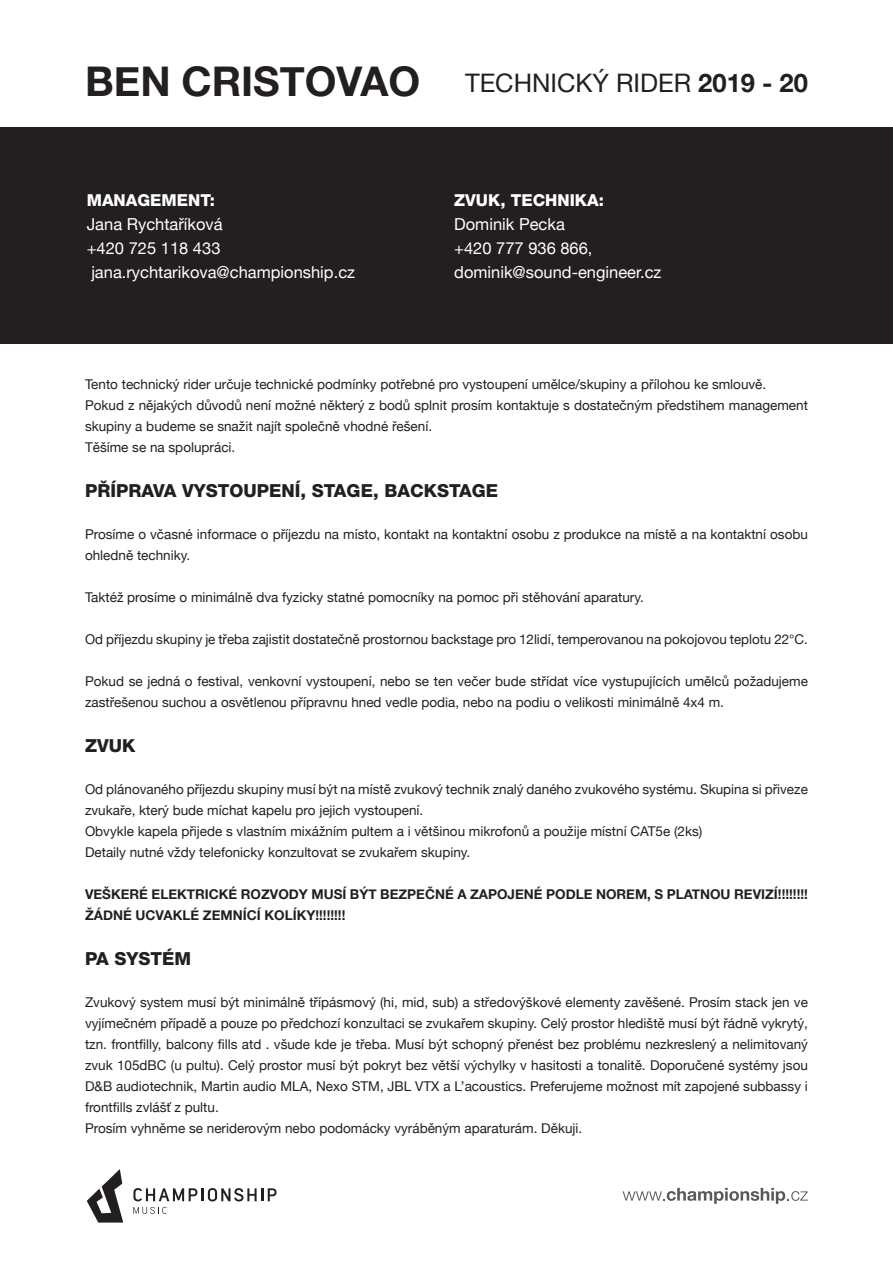
<style>
.page{position:relative;width:893px;height:1263px;background:#fff}
.page>*{position:absolute;margin:0;border:0;box-sizing:border-box;transform-origin:0 0}
.t1{font:700 40.95px "Helvetica Neue";color:#231f20}
.t2{font:25.5px "Helvetica Neue";color:#231f20}
.t3{font:800 18px "Helvetica Neue LT Pro";color:#231f20}
.t4{font:16.5px "Helvetica Neue";color:#fff}
.t5{font:800 16.5px "Helvetica Neue LT Pro";color:#fff}
.t6{font:13.5px/21px "Helvetica Neue";color:#231f20}
.t7{font:700 13.5px/21px "Helvetica Neue";color:#231f20}
.s1{font-weight:700}
</style>
<div class="page">
<svg style="left:623px;top:1188px;width:185px;height:16px"></svg>
<div style="left:0;top:127px;width:893px;height:216px;background:#231f20"></div>
<svg style="left:133px;top:1207px;width:34px;height:7px"></svg>
<svg style="left:133px;top:1188px;width:144px;height:13px"></svg>
<svg style="left:87px;top:1169px;width:36px;height:53px"></svg>
<p class="t1" style="left:85px;top:44px;width:337px">BEN CRISTOVAO</p>
<p class="t2" style="left:465px;top:61px;width:344px">TECHNICKÝ RIDER <span class="s1">2019 - 20</span></p>
<p class="t5" style="left:87px;top:191px;width:130px">MANAGEMENT:</p>
<p class="t4" style="left:87px;top:210px;width:137px">Jana Rychtaříková</p>
<p class="t4" style="left:87px;top:234px;width:135px">+420 725 118 433</p>
<p class="t4" style="left:91px;top:258px;width:265px">jana.rychtarikova@championship.cz</p>
<p class="t5" style="left:454px;top:191px;width:151px">ZVUK, TECHNIKA:</p>
<p class="t4" style="left:454px;top:210px;width:112px">Dominik Pecka</p>
<p class="t4" style="left:454px;top:234px;width:140px">+420 777 936 866,</p>
<p class="t4" style="left:454px;top:258px;width:209px">dominik@sound-engineer.cz</p>
<p class="t6" style="left:85px;top:373px;width:683px">Tento technický rider určuje technické podmínky potřebné pro vystoupení umělce/skupiny a přílohou ke smlouvě.</p>
<p class="t6" style="left:85px;top:394px;width:724px">Pokud z nějakých důvodů není možné některý z bodů splnit prosím kontaktuje s dostatečným předstihem management skupiny a budeme se snažit najít společně vhodné řešení.</p>
<p class="t6" style="left:85px;top:436px;width:152px">Těšíme se na spolupráci.</p>
<p class="t3" style="left:85px;top:480px;width:414px">PŘÍPRAVA VYSTOUPENÍ, STAGE, BACKSTAGE</p>
<p class="t6" style="left:85px;top:523px;width:724px">Prosíme o včasné informace o příjezdu na místo, kontakt na kontaktní osobu z produkce na místě a na kontaktní osobu ohledně techniky.</p>
<p class="t6" style="left:85px;top:586px;width:560px">Taktéž prosíme o minimálně dva fyzicky statné pomocníky na pomoc při stěhování aparatury.</p>
<p class="t6" style="left:85px;top:628px;width:724px">Od příjezdu skupiny je třeba zajistit dostatečně prostornou backstage pro 12lidí, temperovanou na pokojovou teplotu 22°C.</p>
<p class="t6" style="left:85px;top:670px;width:724px">Pokud se jedná o festival, venkovní vystoupení, nebo se ten večer bude střídat více vystupujících umělců požadujeme zastřešenou suchou a osvětlenou přípravnu hned vedle podia, nebo na podiu o velikosti minimálně 4x4 m.</p>
<p class="t3" style="left:85px;top:735px;width:52px">ZVUK</p>
<p class="t6" style="left:85px;top:778px;width:724px">Od plánovaného příjezdu skupiny musí být na místě zvukový technik znalý daného zvukového systému. Skupina si přiveze zvukaře, který bude míchat kapelu pro jejich vystoupení.</p>
<p class="t6" style="left:85px;top:820px;width:619px">Obvykle kapela přijede s vlastním mixážním pultem a i většinou mikrofonů a použije místní CAT5e (2ks)</p>
<p class="t6" style="left:85px;top:841px;width:387px">Detaily nutné vždy telefonicky konzultovat se zvukařem skupiny.</p>
<p class="t7" style="left:85px;top:883px;width:724px">VEŠKERÉ ELEKTRICKÉ ROZVODY MUSÍ BÝT BEZPEČNÉ A ZAPOJENÉ PODLE NOREM, S PLATNOU REVIZÍ!!!!!!!!<br>ŽÁDNÉ UCVAKLÉ ZEMNÍCÍ KOLÍKY!!!!!!!!</p>
<p class="t3" style="left:85px;top:948px;width:108px">PA SYSTÉM</p>
<p class="t6" style="left:85px;top:991px;width:724px;text-align:justify">Zvukový system musí být minimálně třípásmový (hi, mid, sub) a středovýškové elementy zavěšené. Prosím stack jen ve vyjímečném případě a pouze po předchozí konzultaci se zvukařem skupiny. Celý prostor hlediště musí být řádně vykrytý, tzn. frontfilly, balcony fills atd . všude kde je třeba. Musí být schopný přenést bez problému nezkreslený a nelimitovaný zvuk 105dBC (u pultu). Celý prostor musí být pokryt bez větší výchylky v hasitosti a tonalitě. Doporučené systémy jsou D&amp;B audiotechnik, Martin audio MLA, Nexo STM, JBL VTX a L’acoustics. Preferujeme možnost mít zapojené subbassy i frontfills zvlášť z pultu.</p>
<p class="t6" style="left:85px;top:1117px;width:499px">Prosím vyhněme se neriderovým nebo podomácky vyráběným aparaturám. Děkuji.</p>
</div>
